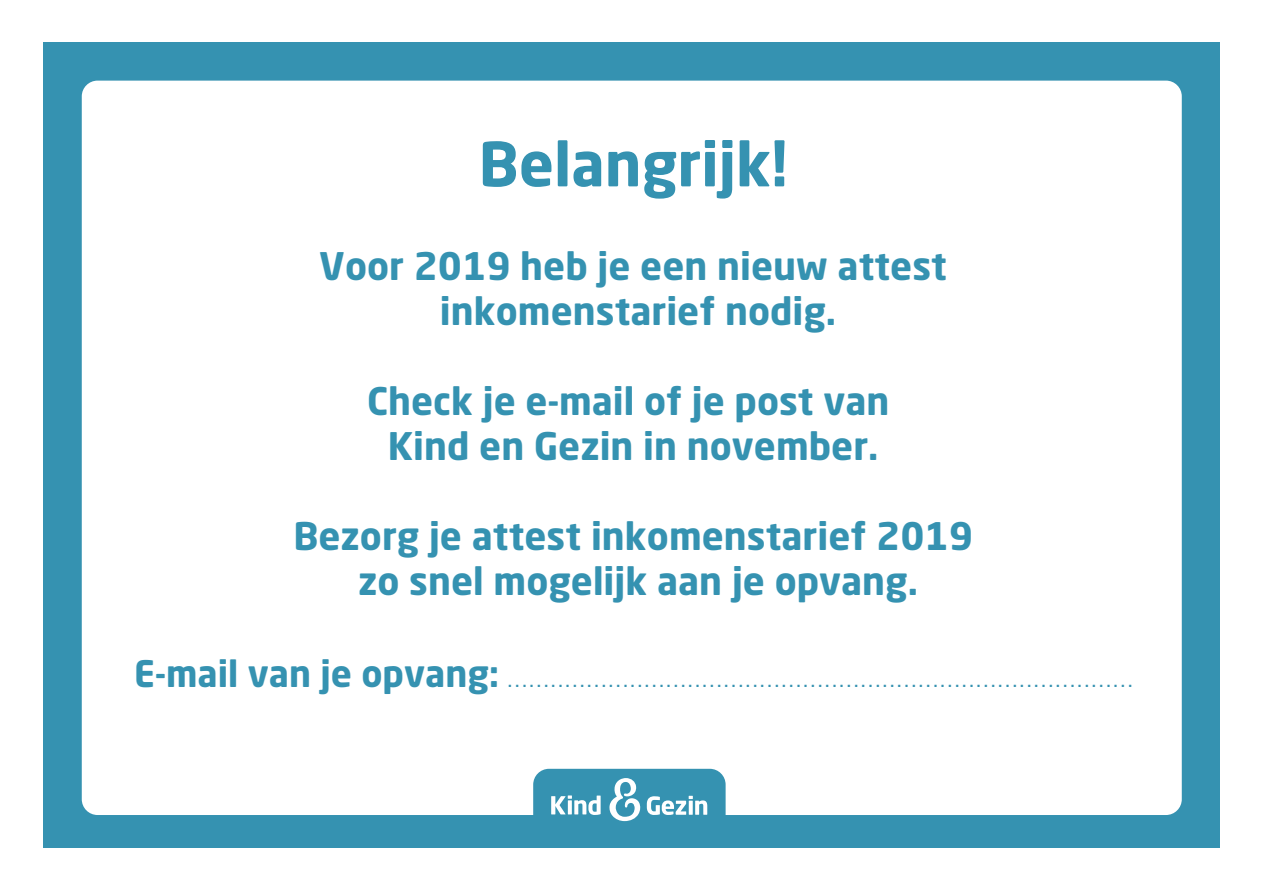
<style>
.page{position:relative;width:1263px;height:893px;background:#fff}
.page>*{position:absolute;margin:0;border:0;box-sizing:border-box;transform-origin:0 0}
.t1{font:700 60.15px "Neo Sans Pro";color:#3592b1}
.t2{font:700 37.65px/45px "Neo Sans Pro";color:#3592b1;text-align:center}
.t3{font:700 36.15px "Neo Sans Pro";color:#3592b1}
.t4{font:700 13.5px "Neo Sans Pro";color:#3592b1}
</style>
<div class="page">
<div style="left:44px;top:42px;width:1176px;height:806px;background:#3592b1"></div>
<div style="left:82px;top:81px;width:1100px;height:734px;background:#fff;border-radius:16px"></div>
<div style="left:533px;top:769px;width:193px;height:69px;background:#3592b1;border-radius:16px"></div>
<svg style="left:551px;top:795px;width:50px;height:20px"></svg>
<svg style="left:647px;top:796px;width:60px;height:19px"></svg>
<svg style="left:609px;top:778px;width:32px;height:43px"></svg>
<h1 class="t1" style="left:479px;top:125px;width:311px">Belangrijk!</h1>
<p class="t2" style="left:319px;top:243px;width:629px">Voor 2019 heb je een nieuw attest inkomenstarief nodig.</p>
<p class="t2" style="left:367px;top:378px;width:524px">Check je e-mail of je post van<br>Kind en Gezin in november.</p>
<p class="t2" style="left:293px;top:513px;width:681px">Bezorg je attest inkomenstarief 2019 zo snel mogelijk aan je opvang.</p>
<p class="t3" style="left:134px;top:651px;width:366px">E-mail van je opvang:</p>
<p class="t4" style="left:508px;top:674px;width:625px">. . . . . . . . . . . . . . . . . . . . . . . . . . . . . . . . . . . . . . . . . . . . . . . . . . . . . . . . . . . . . . . . . . . . . . . . . . . . . . . . . . . . . . .</p>
</div>
